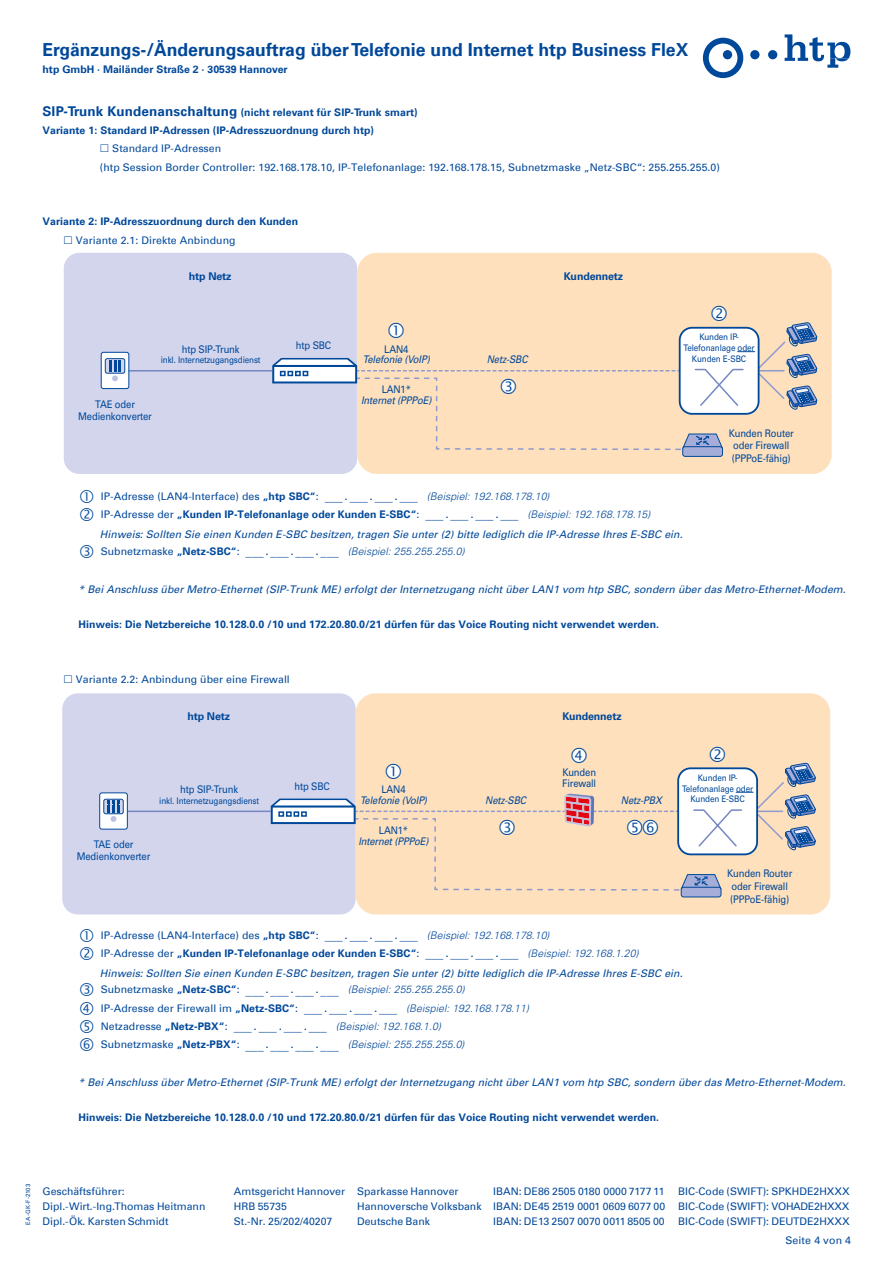
<style>
.page{position:relative;width:893px;height:1263px;background:#fff}
.page>*{position:absolute;margin:0;border:0;box-sizing:border-box;transform-origin:0 0}
.t1{font:700 18px "Univers Com 65";color:#00489a}
.t2{font:700 10.65px "Univers Com 65";letter-spacing:-.015em;color:#00489a}
.t3{font:10.5px/18.3px "Univers Com 55 Roman";color:#00489a}
.t4{font:italic 10.5px/16.8px "Univers";letter-spacing:.005em;color:#00489a}
.t5{font:700 10.5px/18.3px "Univers Com 65";letter-spacing:.005em;color:#00489a}
.t6{font:10.5px/12.6px "Univers Com 55 Roman";color:#00489a;scale:.9 1}
.t7{font:italic 300 10.5px/18.3px "Univers";letter-spacing:.005em;color:#00489a}
.t8{font:italic 10.5px "Univers";letter-spacing:-.015em;color:#00489a;scale:.9 1}
.t9{font:italic 10.5px "Univers";letter-spacing:.005em;color:#00489a;scale:.9 1}
.t10{font:9px/10.8px "Univers Com 55 Roman";letter-spacing:-.015em;color:#00489a;text-align:center;scale:.9 1}
.t11{font:6px "Univers";letter-spacing:.025em;color:#00489a}
.s1{font-size:13.5px}
.s2{font-family:"Univers Com 65";font-weight:700}
.s3{font-family:"Helvetica Neue";font-size:12px}
.s4{font-family:"Univers";font-weight:300;font-style:italic}
.s5{font-family:"Univers Com 55 Roman";font-weight:400}
.s6{font-family:"Helvetica Neue";font-weight:400;font-size:12px}
.s7{font-family:"Univers Com 55 Roman";font-style:normal}
.s8{font-family:"Univers Com 65";font-weight:700;font-style:normal}
.s9{font-family:"Helvetica Neue";font-style:normal;font-size:12px}
.s10{font-weight:300}
.s11{font-family:"Univers Com 55 Roman";font-weight:400;font-style:normal}
.s12{font-family:"Helvetica Neue";font-weight:400;font-style:normal;font-size:12px}
</style>
<div class="page">
<div style="left:64px;top:253px;width:293px;height:221px;background:#d3d5ed;border-radius:16px"></div>
<div style="left:357px;top:253px;width:475px;height:221px;background:#fee0bc;border-radius:20px"></div>
<hr style="left:129px;top:370px;width:187px;height:1px;background:#7687c3">
<div style="left:101px;top:352px;width:28px;height:37px;background:#fff;border-radius:2px"></div>
<div style="left:101px;top:352px;width:28px;height:37px;border:1px solid #00489a;border-radius:2px"></div>
<div style="left:105px;top:359px;width:20px;height:14px;background:#d3d5ed;border-radius:2px"></div>
<div style="left:105px;top:358px;width:20px;height:15px;border:1px solid #00489a;border-radius:2px"></div>
<svg style="left:109px;top:360px;width:12px;height:21px"></svg>
<div style="left:682px;top:446px;width:41px;height:11px;border:1px solid #00489a;border-radius:2px"></div>
<div style="left:62px;top:693px;width:294px;height:221px;background:#d3d5ed;border-radius:16px"></div>
<div style="left:356px;top:693px;width:474px;height:221px;background:#fee0bc;border-radius:20px"></div>
<hr style="left:127px;top:810px;width:188px;height:2px;background:#7687c3">
<div style="left:100px;top:793px;width:27px;height:36px;background:#fff;border-radius:2px"></div>
<div style="left:99px;top:792px;width:29px;height:37px;border:1px solid #00489a;border-radius:2px"></div>
<div style="left:104px;top:799px;width:19px;height:15px;background:#d3d5ed;border-radius:2px"></div>
<div style="left:103px;top:799px;width:21px;height:15px;border:1px solid #00489a;border-radius:2px"></div>
<svg style="left:107px;top:801px;width:13px;height:21px"></svg>
<div style="left:681px;top:887px;width:40px;height:10px;background:#a5add8;border-radius:2px"></div>
<div style="left:681px;top:887px;width:40px;height:10px;border:1px solid #00489a;border-radius:2px"></div>
<svg style="left:703px;top:38px;width:40px;height:40px"></svg>
<div style="left:750px;top:50px;width:9px;height:9px;background:#00489a;border-radius:50%"></div>
<div style="left:768px;top:50px;width:9px;height:9px;background:#00489a;border-radius:50%"></div>
<svg style="left:785px;top:34px;width:65px;height:34px"></svg>
<div style="left:723px;top:50px;width:9px;height:9px;background:#00489a;border-radius:50%"></div>
<svg style="left:271px;top:747px;width:545px;height:144px"></svg>
<svg style="left:272px;top:306px;width:545px;height:150px"></svg>
<h1 class="t1" style="left:43px;top:38px;width:647px">Ergänzungs-/Änderungsauftrag über Telefonie und Internet htp Business FleX</h1>
<p class="t5" style="left:43px;top:60px;width:247px">htp GmbH · Mailänder Straße 2 · 30539 Hannover</p>
<p class="t5" style="left:43px;top:103px;width:377px"><span class="s1">SIP-Trunk Kundenanschaltung</span> (nicht relevant für SIP-Trunk smart)<br>Variante 1: Standard IP-Adressen (IP-Adresszuordnung durch htp)</p>
<p class="t3" style="left:100px;top:139px;width:621px;text-indent:12px">Standard IP-Adressen<br>(htp Session Border Controller: 192.168.178.10, IP-Telefonanlage: 192.168.178.15, Subnetzmaske „Netz-SBC“: 255.255.255.0)</p>
<p class="t5" style="left:43px;top:213px;width:257px">Variante 2: IP-Adresszuordnung durch den Kunden</p>
<p class="t3" style="left:76px;top:231px;width:161px">Variante 2.1: Direkte Anbindung</p>
<p class="t2" style="left:189px;top:269px;width:44px">htp Netz</p>
<p class="t2" style="left:564px;top:269px;width:61px">Kundennetz</p>
<p class="t6" style="left:182px;top:342px;width:66px">htp SIP-Trunk</p>
<p class="t10" style="left:161px;top:355px;width:112px">inkl. Internetzugangsdienst</p>
<p class="t6" style="left:78px;top:398px;width:83px;line-height:12px;text-align:center">TAE oder<br>Medienkonverter</p>
<p class="t6" style="left:296px;top:339px;width:41px">htp SBC</p>
<p class="t6" style="left:384px;top:343px;width:28px">LAN4</p>
<p class="t8" style="left:363px;top:354px;width:76px">Telefonie (VoIP)</p>
<p class="t6" style="left:382px;top:383px;width:34px">LAN1*</p>
<p class="t8" style="left:361px;top:394px;width:80px">Internet (PPPoE)</p>
<p class="t9" style="left:487px;top:353px;width:47px">Netz-SBC</p>
<p class="t10" style="left:683px;top:332px;width:81px">Kunden IP-<br>Telefonanlage oder<br>Kunden E-SBC</p>
<p class="t6" style="left:729px;top:427px;width:74px">Kunden Router oder Firewall (PPPoE-fähig)</p>
<p class="t3" style="left:101px;top:487px;width:450px">IP-Adresse (LAN4-Interface) des <span class="s2">„htp SBC“</span>: <span class="s3">___ . ___ . ___ . ___</span> <span class="s4">(Beispiel: 192.168.178.10)</span></p>
<p class="t5" style="left:101px;top:505px;width:551px"><span class="s5">IP-Adresse der</span> „Kunden IP-Telefonanlage oder Kunden E-SBC“<span class="s5">:</span> <span class="s6">___ . ___ . ___ . ___</span> <span class="s4">(Beispiel: 192.168.178.15)</span></p>
<p class="t4" style="left:100px;top:526px;width:584px">Hinweis: Sollten Sie einen Kunden E-SBC besitzen, tragen Sie unter (2) bitte lediglich die IP-Adresse Ihres E-SBC ein.<br><span class="s7">Subnetzmaske</span> <span class="s8">„Netz-SBC“</span><span class="s7">:</span> <span class="s9">___ . ___ . ___ . ___</span> <span class="s10">(Beispiel: 255.255.255.0)</span></p>
<p class="t4" style="left:79px;top:581px;width:769px">* Bei Anschluss über Metro-Ethernet (SIP-Trunk ME) erfolgt der Internetzugang nicht über LAN1 vom htp SBC, sondern über das Metro-Ethernet-Modem.</p>
<p class="t5" style="left:79px;top:615px;width:582px">Hinweis: Die Netzbereiche 10.128.0.0 /10 und 172.20.80.0/21 dürfen für das Voice Routing nicht verwendet werden.</p>
<p class="t6" style="left:382px;top:500px;width:34px">LAN1*</p>
<p class="t8" style="left:361px;top:512px;width:80px">Internet (PPPoE)</p>
<p class="t6" style="left:78px;top:527px;width:83px">Medienkonverter</p>
<p class="t3" style="left:76px;top:670px;width:215px">Variante 2.2: Anbindung über eine Firewall</p>
<p class="t10" style="left:159px;top:678px;width:112px">inkl. Internetzugangsdienst</p>
<p class="t2" style="left:187px;top:710px;width:44px">htp Netz</p>
<p class="t2" style="left:562px;top:710px;width:61px">Kundennetz</p>
<p class="t6" style="left:180px;top:783px;width:66px">htp SIP-Trunk</p>
<p class="t10" style="left:159px;top:795px;width:112px">inkl. Internetzugangsdienst</p>
<p class="t6" style="left:77px;top:839px;width:83px;line-height:12px;text-align:center">TAE oder<br>Medienkonverter</p>
<p class="t6" style="left:294px;top:780px;width:41px">htp SBC</p>
<p class="t6" style="left:381px;top:783px;width:28px">LAN4</p>
<p class="t8" style="left:360px;top:794px;width:76px">Telefonie (VoIP)</p>
<p class="t6" style="left:379px;top:823px;width:34px">LAN1*</p>
<p class="t8" style="left:358px;top:835px;width:80px">Internet (PPPoE)</p>
<p class="t6" style="left:562px;top:767px;width:39px;line-height:10.5px">Kunden<br>Firewall</p>
<p class="t9" style="left:485px;top:794px;width:47px">Netz-SBC</p>
<p class="t9" style="left:621px;top:794px;width:47px">Netz-PBX</p>
<p class="t10" style="left:682px;top:772px;width:81px">Kunden IP-<br>Telefonanlage oder<br>Kunden E-SBC</p>
<p class="t6" style="left:727px;top:867px;width:74px">Kunden Router oder Firewall (PPPoE-fähig)</p>
<p class="t3" style="left:101px;top:926px;width:450px">IP-Adresse (LAN4-Interface) des <span class="s2">„htp SBC“</span>: <span class="s3">___ . ___ . ___ . ___</span> <span class="s4">(Beispiel: 192.168.178.10)</span></p>
<p class="t5" style="left:101px;top:944px;width:539px"><span class="s5">IP-Adresse der</span> „Kunden IP-Telefonanlage oder Kunden E-SBC“<span class="s5">:</span> <span class="s6">___ . ___ . ___ . ___</span> <span class="s4">(Beispiel: 192.168.1.20)</span></p>
<p class="t4" style="left:100px;top:964px;width:584px">Hinweis: Sollten Sie einen Kunden E-SBC besitzen, tragen Sie unter (2) bitte lediglich die IP-Adresse Ihres E-SBC ein.<br><span class="s7">Subnetzmaske</span> <span class="s8">„Netz-SBC“</span><span class="s7">:</span> <span class="s9">___ . ___ . ___ . ___</span> <span class="s10">(Beispiel: 255.255.255.0)</span></p>
<p class="t7" style="left:101px;top:999px;width:430px"><span class="s11">IP-Adresse der Firewall im</span> <span class="s8">„Netz-SBC“</span><span class="s11">:</span> <span class="s12">___ . ___ . ___ . ___</span> (Beispiel: 192.168.178.11)<br><span class="s11">Netzadresse</span> <span class="s8">„Netz-PBX“</span><span class="s11">:</span> <span class="s12">___ . ___ . ___ . ___</span> (Beispiel: 192.168.1.0)<br><span class="s11">Subnetzmaske</span> <span class="s8">„Netz-PBX“</span><span class="s11">:</span> <span class="s12">___ . ___ . ___ . ___</span> (Beispiel: 255.255.255.0)</p>
<p class="t4" style="left:79px;top:1074px;width:769px">* Bei Anschluss über Metro-Ethernet (SIP-Trunk ME) erfolgt der Internetzugang nicht über LAN1 vom htp SBC, sondern über das Metro-Ethernet-Modem.</p>
<p class="t5" style="left:79px;top:1108px;width:582px">Hinweis: Die Netzbereiche 10.128.0.0 /10 und 172.20.80.0/21 dürfen für das Voice Routing nicht verwendet werden.</p>
<p class="t11" style="left:24px;top:1225px;width:43px;rotate:-90deg">EA-GK-F-2103</p>
<p class="t3" style="left:43px;top:1182px;width:84px">Geschäftsführer:</p>
<p class="t3" style="left:234px;top:1182px;width:226px">Amtsgericht Hannover Sparkasse Hannover</p>
<p class="t3" style="left:493px;top:1182px;width:173px">IBAN: DE86 2505 0180 0000 7177 11</p>
<p class="t3" style="left:678px;top:1182px;width:173px">BIC-Code (SWIFT): SPKHDE2HXXX</p>
<p class="t3" style="left:43px;top:1197px;width:164px">Dipl.-Wirt.-Ing.Thomas Heitmann</p>
<p class="t3" style="left:234px;top:1197px;width:55px">HRB 55735</p>
<p class="t3" style="left:357px;top:1197px;width:494px">Hannoversche Volksbank IBAN: DE45 2519 0001 0609 6077 00 BIC-Code (SWIFT): VOHADE2HXXX</p>
<p class="t3" style="left:43px;top:1212px;width:127px">Dipl.-Ök. Karsten Schmidt</p>
<p class="t3" style="left:234px;top:1212px;width:100px">St.-Nr. 25/202/40207</p>
<p class="t3" style="left:357px;top:1212px;width:74px">Deutsche Bank</p>
<p class="t3" style="left:493px;top:1212px;width:173px">IBAN: DE13 2507 0070 0011 8505 00</p>
<p class="t3" style="left:678px;top:1212px;width:173px">BIC-Code (SWIFT): DEUTDE2HXXX</p>
<p class="t3" style="left:785px;top:1231px;width:67px">Seite 4 von 4</p>
</div>
